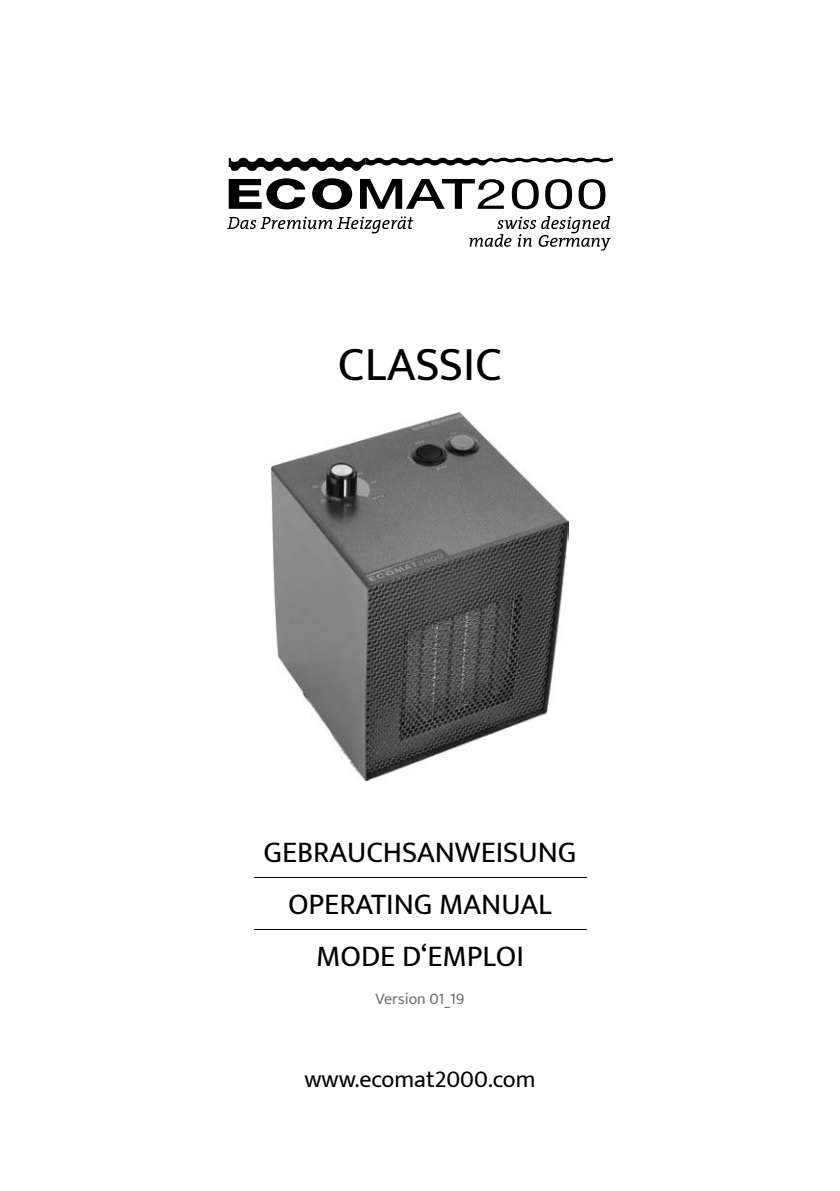
<style>
.page{position:relative;width:840px;height:1191px;background:#fff}
.page>*{position:absolute;margin:0;border:0;box-sizing:border-box;transform-origin:0 0}
.t1{font:48px "Mukta Vaani";color:#000}
.t2{font:30px/52px "Mukta Vaani";color:#000;text-align:center}
.t3{font:24px "Mukta Vaani";color:#000}
.t4{font:16px "Mukta Vaani";color:#706f6f}
</style>
<div class="page">
<svg style="left:227px;top:216px;width:186px;height:17px"></svg>
<svg style="left:228px;top:178px;width:77px;height:31px"></svg>
<svg style="left:312px;top:178px;width:40px;height:31px"></svg>
<svg style="left:360px;top:179px;width:144px;height:30px"></svg>
<svg style="left:511px;top:179px;width:27px;height:30px"></svg>
<svg style="left:545px;top:179px;width:26px;height:30px"></svg>
<svg style="left:578px;top:179px;width:27px;height:30px"></svg>
<svg style="left:228px;top:158px;width:384px;height:13px"></svg>
<svg style="left:469px;top:216px;width:141px;height:35px"></svg>
<hr style="left:254px;top:877px;width:332px;height:1px;background:#000">
<hr style="left:254px;top:929px;width:332px;height:1px;background:#000">
<img style="left:271px;top:413px;width:297px;height:367px">
<h1 class="t1" style="left:337px;top:335px;width:24px">CLASSIC</h1>
<p class="t2" style="left:263px;top:829px;width:311px">GEBRAUCHSANWEISUNG<br>OPERATING MANUAL<br>MODE D‘EMPLOI</p>
<p class="t4" style="left:375px;top:989px;width:90px">VERSION 01_19</p>
<p class="t3" style="left:304px;top:1064px;width:232px">WWW.ECOMAT2000.COM</p>
</div>
